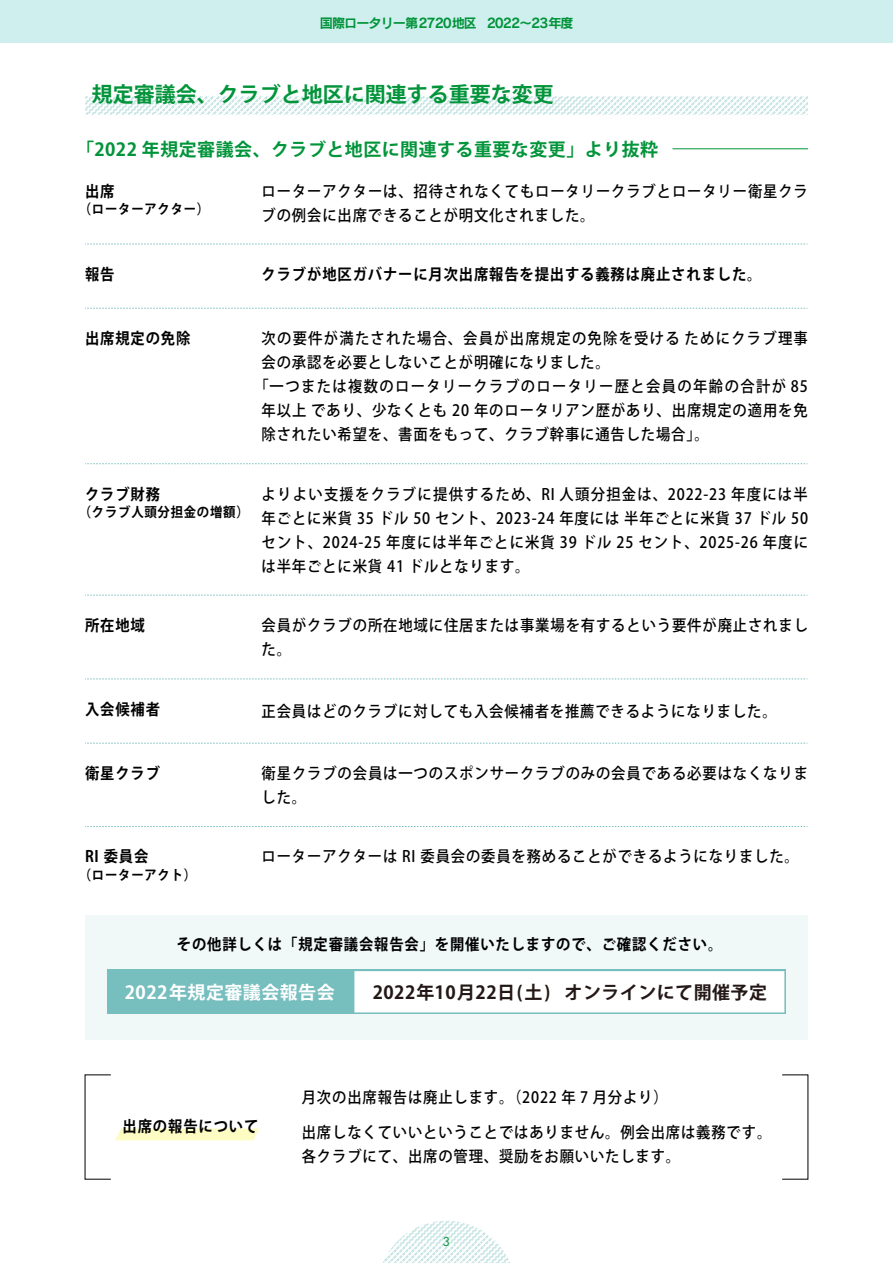
<style>
.page{position:relative;width:893px;height:1263px;background:#fff}
.page>*{position:absolute;margin:0;border:0;box-sizing:border-box;transform-origin:0 0}
.t1{font:700 21px "Koz Go Pr 6 N";color:#02943a}
.t2{font:700 18px "Koz Go Pr 6 N";letter-spacing:.025em;color:#02943a}
.t3{font:700 18px "Koz Go Pr 6 N";letter-spacing:.025em;color:#231815}
.t4{font:700 18px "Koz Go Pr 6 N";letter-spacing:.025em;color:#fff}
.t5{font:500 15.6px/24px "Koz Go Pr 6 N";letter-spacing:.06em;color:#000;scale:.92 1}
.t6{font:700 15.6px "Koz Go Pr 6 N";letter-spacing:.06em;color:#000;scale:.92 1}
.t7{font:500 15.6px "Koz Go Pr 6 N";letter-spacing:.095em;color:#000;scale:.92 1}
.t8{font:500 15.6px "Koz Go Pr 6 N";letter-spacing:.085em;color:#000;scale:.92 1}
.t9{font:700 13.5px "Koz Go Pr 6 N";letter-spacing:.06em;color:#000;scale:.92 1}
.t10{font:13.2px "Rodin Pro B";letter-spacing:-.075em;color:#02943a}
.t11{font:12px "Futura Std";color:#02943a}
</style>
<div class="page">
<div style="left:0;top:0;width:893px;height:43px;background:#cfefef"></div>
<hr style="left:892px;top:0;width:1px;height:43px;background:#87d8d9">
<svg style="left:383px;top:1221px;width:127px;height:42px"></svg>
<svg style="left:115px;top:1128px;width:144px;height:12px;background:#fdfcc7"></svg>
<svg style="left:85px;top:96px;width:723px;height:18px"></svg>
<hr style="left:672px;top:148px;width:136px;height:1px;background:#02943a">
<svg style="left:85px;top:244px;width:723px;height:1px"></svg>
<svg style="left:85px;top:308px;width:723px;height:1px"></svg>
<svg style="left:85px;top:463px;width:723px;height:1px"></svg>
<svg style="left:85px;top:595px;width:723px;height:1px"></svg>
<svg style="left:85px;top:678px;width:723px;height:1px"></svg>
<svg style="left:85px;top:743px;width:723px;height:1px"></svg>
<svg style="left:85px;top:826px;width:723px;height:1px"></svg>
<div style="left:85px;top:915px;width:723px;height:125px;background:#f1f8f8"></div>
<div style="left:107px;top:970px;width:679px;height:44px;background:#77bebf"></div>
<div style="left:354px;top:971px;width:431px;height:42px;background:#fff"></div>
<p class="t10" style="left:320px;top:14px;width:255px">国際ロータリー第2720地区 2022～23年度</p>
<h1 class="t1" style="left:92px;top:82px;width:464px">規定審議会、クラブと地区に関連する重要な変更</h1>
<p class="t2" style="left:76px;top:139px;width:584px">「2022 年規定審議会、クラブと地区に関連する重要な変更」より抜粋</p>
<p class="t5" style="left:262px;top:179px;width:595px">ローターアクターは、招待されなくてもロータリークラブとロータリー衛星クラブの例会に出席できることが明文化されました。</p>
<p class="t6" style="left:85px;top:182px;width:34px">出席</p>
<p class="t9" style="left:79px;top:202px;width:143px">（ローターアクター）</p>
<p class="t6" style="left:85px;top:265px;width:34px">報告</p>
<p class="t6" style="left:262px;top:265px;width:545px">クラブが地区ガバナーに月次出席報告を提出する義務は廃止されました。</p>
<p class="t6" style="left:85px;top:330px;width:116px">出席規定の免除</p>
<p class="t8" style="left:262px;top:330px;width:595px">次の要件が満たされた場合、会員が出席規定の免除を受ける ためにクラブ理事</p>
<p class="t5" style="left:262px;top:351px;width:380px">会の承認を必要としないことが明確になりました。</p>
<p class="t7" style="left:254px;top:378px;width:603px">「一つまたは複数のロータリークラブのロータリー歴と会員の年齢の合計が 85</p>
<p class="t5" style="left:262px;top:399px;width:595px">年以上 であり、少なくとも 20 年のロータリアン歴があり、出席規定の適用を免</p>
<p class="t5" style="left:262px;top:423px;width:488px">除されたい希望を、書面をもって、クラブ幹事に通告した場合」。</p>
<p class="t6" style="left:85px;top:485px;width:83px">クラブ財務</p>
<p class="t9" style="left:79px;top:505px;width:186px">（クラブ人頭分担金の増額）</p>
<p class="t5" style="left:262px;top:482px;width:595px;text-align:justify">よりよい支援をクラブに提供するため、RI 人頭分担金は、2022-23 年度には半年ごとに米貨 35 ドル 50 セント、2023-24 年度には 半年ごとに米貨 37 ドル 50セント、2024-25 年度には半年ごとに米貨 39 ドル 25 セント、2025-26 年度には半年ごとに米貨 41 ドルとなります。</p>
<p class="t6" style="left:85px;top:616px;width:67px">所在地域</p>
<p class="t5" style="left:262px;top:613px;width:595px">会員がクラブの所在地域に住居または事業場を有するという要件が廃止されました。</p>
<p class="t6" style="left:85px;top:700px;width:83px">入会候補者</p>
<p class="t5" style="left:262px;top:699px;width:561px">正会員はどのクラブに対しても入会候補者を推薦できるようになりました。</p>
<p class="t6" style="left:85px;top:764px;width:83px">衛星クラブ</p>
<p class="t6" style="left:85px;top:848px;width:70px">RI 委員会</p>
<p class="t9" style="left:79px;top:867px;width:129px">（ローターアクト）</p>
<p class="t5" style="left:262px;top:762px;width:595px">衛星クラブの会員は一つのスポンサークラブのみの会員である必要はなくなりました。</p>
<p class="t5" style="left:262px;top:845px;width:585px">ローターアクターは RI 委員会の委員を務めることができるようになりました。</p>
<p class="t6" style="left:177px;top:936px;width:594px">その他詳しくは「規定審議会報告会」を開催いたしますので、ご確認ください。</p>
<p class="t4" style="left:125px;top:983px;width:211px">2022年規定審議会報告会</p>
<p class="t3" style="left:373px;top:983px;width:396px">2022年10月22日(土)　オンラインにて開催予定</p>
<p class="t6" style="left:123px;top:1118px;width:149px">出席の報告について</p>
<p class="t5" style="left:302px;top:1086px;width:399px">月次の出席報告は廃止します。（2022 年 7 月分より）</p>
<p class="t5" style="left:302px;top:1120px;width:512px">出席しなくていいということではありません。例会出席は義務です。各クラブにて、出席の管理、奨励をお願いいたします。</p>
<p class="t11" style="left:443px;top:1234px;width:9px">3</p>
</div>
